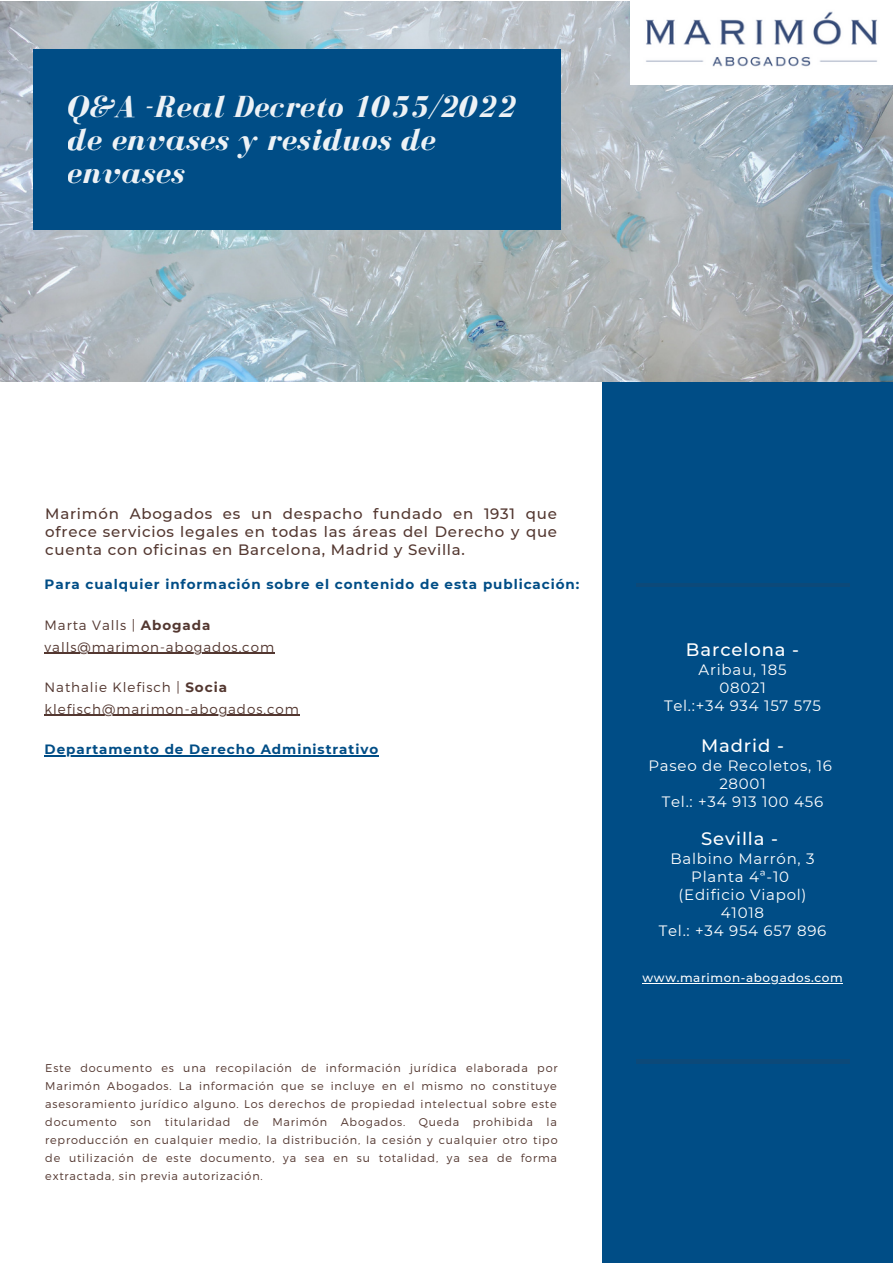
<style>
.page{position:relative;width:893px;height:1264px;background:#fff}
.page>*{position:absolute;margin:0;border:0;box-sizing:border-box;transform-origin:0 0}
.t1{font:italic 700 31.5px/32.5px "Bodoni FLF";letter-spacing:.02em;color:#fdfdfd}
.t2{font:500 18px "Montserrat";letter-spacing:.05em;color:#fff}
.t3{font:500 15px/18px "Montserrat";letter-spacing:.05em;color:#533730;text-align:justify}
.t4{font:15px/18px "Montserrat";letter-spacing:.05em;color:#fff;text-align:center}
.t5{font:300 13.5px/21.3px "Montserrat";letter-spacing:.07em;color:#533730}
.t6{font:700 13.5px "Montserrat";letter-spacing:.07em;color:#004d86}
.t7{font:500 12px "Montserrat";letter-spacing:.05em;color:#fff}
.t8{font:300 11.25px/18px "Montserrat";letter-spacing:.07em;color:#533730;text-align:justify}
.s1{font-weight:700}
</style>
<div class="page">
<div style="left:602px;top:381px;width:290px;height:881px;background:#004d86"></div>
<hr style="left:642px;top:982px;width:201px;height:1px;background:#fff">
<hr style="left:635px;top:583px;width:214px;height:4px;background:#0c4979">
<hr style="left:635px;top:1059px;width:214px;height:4px;background:#0c4979">
<img style="left:0;top:1px;width:892px;height:380px">
<img style="left:630px;top:1px;width:262px;height:83px">
<hr style="left:45px;top:653px;width:230px;height:1px;background:#533730">
<hr style="left:45px;top:714px;width:255px;height:2px;background:#533730">
<hr style="left:45px;top:755px;width:334px;height:1px;background:#004d86">
<div style="left:34px;top:49px;width:526px;height:181px;background:#004d86"></div>
<h1 class="t1" style="left:67px;top:91px;width:451px">Q&amp;A -Real Decreto 1055/2022 de envases y residuos de envases</h1>
<h3 class="t3" style="left:45px;top:504px;width:513px">Marimón Abogados es un despacho fundado en 1931 que ofrece servicios legales en todas las áreas del Derecho y que cuenta con oficinas en Barcelona, Madrid y Sevilla.</h3>
<p class="t6" style="left:45px;top:575px;width:536px">Para cualquier información sobre el contenido de esta publicación:</p>
<p class="t5" style="left:45px;top:614px;width:231px">Marta Valls | <span class="s1">Abogada </span>valls@marimon-abogados.com</p>
<p class="t5" style="left:45px;top:676px;width:256px">Nathalie Klefisch | <span class="s1">Socia </span>klefisch@marimon-abogados.com</p>
<p class="t6" style="left:45px;top:741px;width:335px">Departamento de Derecho Administrativo</p>
<p class="t8" style="left:45px;top:1058px;width:514px">Este documento es una recopilación de información jurídica elaborada por Marimón Abogados. La información que se incluye en el mismo no constituye asesoramiento jurídico alguno. Los derechos de propiedad intelectual sobre este documento son titularidad de Marimón Abogados. Queda prohibida la reproducción en cualquier medio, la distribución, la cesión y cualquier otro tipo de utilización de este documento, ya sea en su totalidad, ya sea de forma extractada, sin previa autorización.</p>
<h2 class="t2" style="left:685px;top:638px;width:115px">Barcelona -</h2>
<h3 class="t4" style="left:664px;top:660px;width:159px">Aribau, 185<br>08021<br>Tel.:+34 934 157 575</h3>
<h2 class="t2" style="left:701px;top:734px;width:84px">Madrid -</h2>
<h3 class="t4" style="left:648px;top:756px;width:185px">Paseo de Recoletos, 16<br>28001<br>Tel.: +34 913 100 456</h3>
<h2 class="t2" style="left:701px;top:827px;width:78px">Sevilla -</h2>
<h3 class="t4" style="left:658px;top:849px;width:169px">Balbino Marrón, 3<br>Planta 4ª-10 (Edificio Viapol)<br>41018<br>Tel.: +34 954 657 896</h3>
<p class="t7" style="left:642px;top:970px;width:202px">www.marimon-abogados.com</p>
</div>
